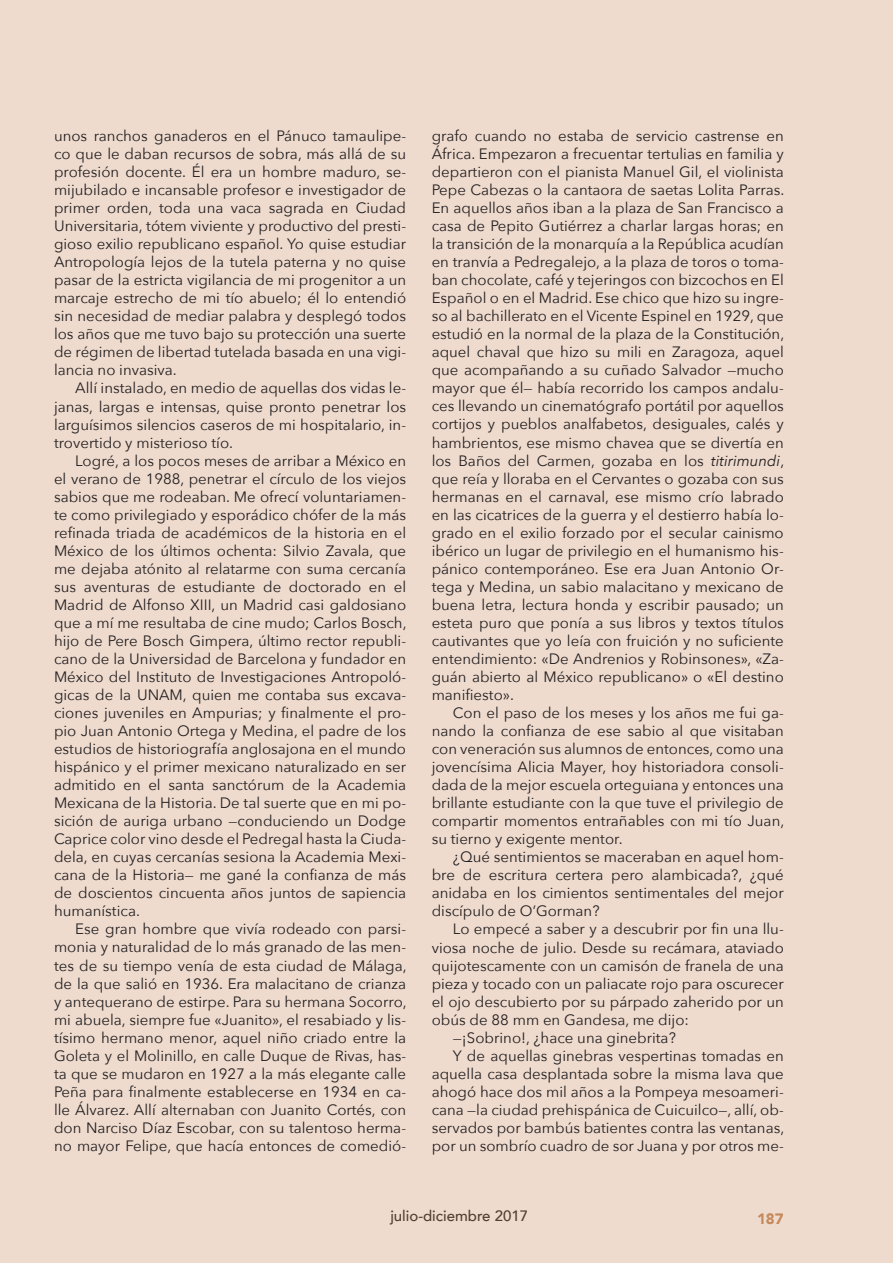
<style>
.page{position:relative;width:893px;height:1263px;background:#eedbce}
.page>*{position:absolute;margin:0;border:0;box-sizing:border-box;transform-origin:0 0}
.t1{font:15px/18px "Avenir Next";color:#231f20;text-align:justify}
.t2{font:500 15px "Avenir";color:#231f20}
.t3{font:900 15px "Avenir";color:#c6895c}
.s1{font-style:italic}
</style>
<div class="page">
<p class="t1" style="left:54px;top:126px;width:354px">unos ranchos ganaderos en el Pánuco tamaulipe&shy;co que le daban recursos de sobra, más allá de su profesión docente. Él era un hombre maduro, se&shy;mijubilado e incansable profesor e investigador de primer orden, toda una vaca sagrada en Ciudad Universitaria, tótem viviente y productivo del presti&shy;gioso exilio republicano español. Yo quise estudiar Antropología lejos de la tutela paterna y no quise pasar de la estricta vigilancia de mi progenitor a un marcaje estrecho de mi tío abuelo; él lo entendió sin necesidad de mediar palabra y desplegó todos los años que me tuvo bajo su protección una suerte de régimen de libertad tutelada basada en una vigi&shy;lancia no invasiva.</p>
<p class="t1" style="left:54px;top:379px;width:354px;text-indent:21px">Allí instalado, en medio de aquellas dos vidas le&shy;janas, largas e intensas, quise pronto penetrar los larguísimos silencios caseros de mi hospitalario, in&shy;trovertido y misterioso tío.</p>
<p class="t1" style="left:54px;top:451px;width:354px;text-indent:21px">Logré, a los pocos meses de arribar a México en el verano de 1988, penetrar el círculo de los viejos sabios que me rodeaban. Me ofrecí voluntariamen&shy;te como privilegiado y esporádico chófer de la más refinada triada de académicos de la historia en el México de los últimos ochenta: Silvio Zavala, que me dejaba atónito al relatarme con suma cercanía sus aventuras de estudiante de doctorado en el Madrid de Alfonso XIII, un Madrid casi galdosiano que a mí me resultaba de cine mudo; Carlos Bosch, hijo de Pere Bosch Gimpera, último rector republi&shy;cano de la Universidad de Barcelona y fundador en México del Instituto de Investigaciones Antropoló&shy;gicas de la UNAM, quien me contaba sus excava&shy;ciones juveniles en Ampurias; y finalmente el pro&shy;pio Juan Antonio Ortega y Medina, el padre de los estudios de historiografía anglosajona en el mundo hispánico y el primer mexicano naturalizado en ser admitido en el santa sanctórum de la Academia Mexicana de la Historia. De tal suerte que en mi po&shy;sición de auriga urbano —conduciendo un Dodge Caprice color vino desde el Pedregal hasta la Ciuda&shy;dela, en cuyas cercanías sesiona la Academia Mexi&shy;cana de la Historia— me gané la confianza de más de doscientos cincuenta años juntos de sapiencia humanística.</p>
<p class="t1" style="left:54px;top:919px;width:354px;text-indent:21px">Ese gran hombre que vivía rodeado con parsi&shy;monia y naturalidad de lo más granado de las men&shy;tes de su tiempo venía de esta ciudad de Málaga, de la que salió en 1936. Era malacitano de crianza y antequerano de estirpe. Para su hermana Socorro, mi abuela, siempre fue «Juanito», el resabiado y lis&shy;tísimo hermano menor, aquel niño criado entre la Goleta y el Molinillo, en calle Duque de Rivas, has&shy;ta que se mudaron en 1927 a la más elegante calle Peña para finalmente establecerse en 1934 en ca&shy;lle Álvarez. Allí alternaban con Juanito Cortés, con don Narciso Díaz Escobar, con su talentoso herma&shy;no mayor Felipe, que hacía entonces de comedió-</p>
<p class="t1" style="left:432px;top:126px;width:354px">grafo cuando no estaba de servicio castrense en África. Empezaron a frecuentar tertulias en familia y departieron con el pianista Manuel Gil, el violinista Pepe Cabezas o la cantaora de saetas Lolita Parras.<br>En aquellos años iban a la plaza de San Francisco a casa de Pepito Gutiérrez a charlar largas horas; en la transición de la monarquía a la República acudían en tranvía a Pedregalejo, a la plaza de toros o toma&shy;ban chocolate, café y tejeringos con bizcochos en El Español o en el Madrid. Ese chico que hizo su ingre&shy;so al bachillerato en el Vicente Espinel en 1929, que estudió en la normal de la plaza de la Constitución, aquel chaval que hizo su mili en Zaragoza, aquel que acompañando a su cuñado Salvador —mucho mayor que él— había recorrido los campos andalu&shy;ces llevando un cinematógrafo portátil por aquellos cortijos y pueblos analfabetos, desiguales, calés y hambrientos, ese mismo chavea que se divertía en los Baños del Carmen, gozaba en los <span class="s1">titirimundi</span>, que reía y lloraba en el Cervantes o gozaba con sus hermanas en el carnaval, ese mismo crío labrado en las cicatrices de la guerra y el destierro había lo&shy;grado en el exilio forzado por el secular cainismo ibérico un lugar de privilegio en el humanismo his&shy;pánico contemporáneo. Ese era Juan Antonio Or&shy;tega y Medina, un sabio malacitano y mexicano de buena letra, lectura honda y escribir pausado; un esteta puro que ponía a sus libros y textos títulos cautivantes que yo leía con fruición y no suficiente entendimiento: «De Andrenios y Robinsones», «Za&shy;guán abierto al México republicano» o «El destino manifiesto».</p>
<p class="t1" style="left:432px;top:703px;width:354px;text-indent:21px">Con el paso de los meses y los años me fui ga&shy;nando la confianza de ese sabio al que visitaban con veneración sus alumnos de entonces, como una jovencísima Alicia Mayer, hoy historiadora consoli&shy;dada de la mejor escuela orteguiana y entonces una brillante estudiante con la que tuve el privilegio de compartir momentos entrañables con mi tío Juan, su tierno y exigente mentor.</p>
<p class="t1" style="left:432px;top:847px;width:354px;text-indent:21px">¿Qué sentimientos se maceraban en aquel hom&shy;bre de escritura certera pero alambicada?, ¿qué anidaba en los cimientos sentimentales del mejor discípulo de O’Gorman?</p>
<p class="t1" style="left:432px;top:919px;width:354px;text-indent:21px">Lo empecé a saber y a descubrir por fin una llu&shy;viosa noche de julio. Desde su recámara, ataviado quijotescamente con un camisón de franela de una pieza y tocado con un paliacate rojo para oscurecer el ojo descubierto por su párpado zaherido por un obús de 88 mm en Gandesa, me dijo:</p>
<p class="t1" style="left:453px;top:1028px;width:224px">—¡Sobrino!, ¿hace una ginebrita?</p>
<p class="t1" style="left:432px;top:1046px;width:354px;text-indent:21px">Y de aquellas ginebras vespertinas tomadas en aquella casa desplantada sobre la misma lava que ahogó hace dos mil años a la Pompeya mesoameri&shy;cana —la ciudad prehispánica de Cuicuilco—, allí, ob&shy;servados por bambús batientes contra las ventanas, por un sombrío cuadro de sor Juana y por otros me-</p>
<p class="t2" style="left:390px;top:1203px;width:139px">julio-diciembre 2017</p>
<p class="t3" style="left:757px;top:1206px;width:28px">187</p>
</div>
